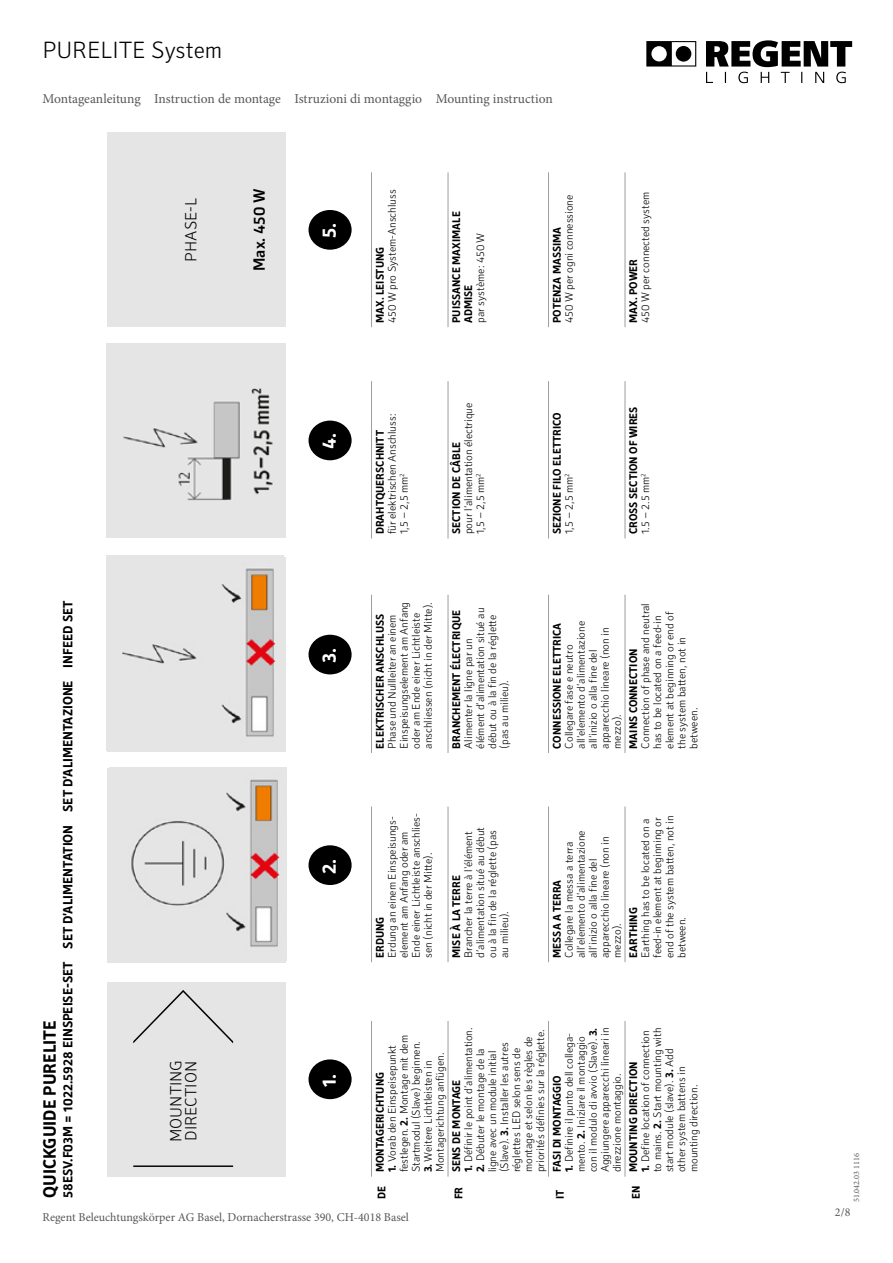
<style>
.page{position:relative;width:893px;height:1263px;background:#fff}
.page>*{position:absolute;margin:0;border:0;box-sizing:border-box;transform-origin:0 0}
.t1{font:300 24px "Secca";color:#000}
.t2{font:700 19.8px "Secca";color:#fff}
.t3{font:700 18px "Secca";color:#000}
.t4{font:300 16.5px/15px "Secca";color:#000}
.t5{font:500 16.5px "Secca";color:#000}
.t6{font:700 13.5px "Secca";color:#000}
.t7{font:13.5px "Minion Pro";color:#575756}
.t8{font:12px "Minion Pro";color:#575756}
.t9{font:300 11.25px/12px "Secca";color:#000}
.t10{font:700 11.25px/12px "Secca";color:#000}
.t11{font:8.25px "Minion Pro";color:#575756}
.s1{font-weight:300}
.s2{font-weight:700}
</style>
<div class="page">
<svg style="left:646px;top:40px;width:206px;height:43px"></svg>
<div style="left:107px;top:982px;width:179px;height:194px;background:#e5e5e5"></div>
<div style="left:107px;top:557px;width:179px;height:195px;background:#e5e5e5"></div>
<div style="left:107px;top:132px;width:179px;height:195px;background:#e5e5e5"></div>
<svg style="left:133px;top:990px;width:100px;height:177px"></svg>
<hr style="left:371px;top:1021px;width:1px;height:155px;background:#9d9d9c">
<hr style="left:448px;top:1021px;width:1px;height:155px;background:#9d9d9c">
<hr style="left:548px;top:1021px;width:1px;height:155px;background:#9d9d9c">
<hr style="left:625px;top:1021px;width:1px;height:155px;background:#9d9d9c">
<hr style="left:371px;top:806px;width:1px;height:156px;background:#9d9d9c">
<hr style="left:448px;top:806px;width:1px;height:156px;background:#9d9d9c">
<hr style="left:548px;top:806px;width:1px;height:156px;background:#9d9d9c">
<hr style="left:625px;top:806px;width:1px;height:156px;background:#9d9d9c">
<hr style="left:371px;top:595px;width:1px;height:158px;background:#9d9d9c">
<hr style="left:448px;top:595px;width:1px;height:158px;background:#9d9d9c">
<hr style="left:548px;top:595px;width:1px;height:158px;background:#9d9d9c">
<hr style="left:625px;top:595px;width:1px;height:158px;background:#9d9d9c">
<hr style="left:371px;top:381px;width:1px;height:157px;background:#9d9d9c">
<hr style="left:448px;top:381px;width:1px;height:157px;background:#9d9d9c">
<hr style="left:548px;top:381px;width:1px;height:157px;background:#9d9d9c">
<hr style="left:625px;top:381px;width:1px;height:157px;background:#9d9d9c">
<hr style="left:371px;top:172px;width:1px;height:155px;background:#9d9d9c">
<hr style="left:448px;top:172px;width:1px;height:155px;background:#9d9d9c">
<hr style="left:548px;top:172px;width:1px;height:155px;background:#9d9d9c">
<hr style="left:625px;top:172px;width:1px;height:155px;background:#9d9d9c">
<div style="left:309px;top:1059px;width:43px;height:40px;background:#000;border-radius:50%"></div>
<div style="left:309px;top:635px;width:43px;height:39px;background:#000;border-radius:50%"></div>
<div style="left:309px;top:845px;width:43px;height:40px;background:#000;border-radius:50%"></div>
<div style="left:309px;top:421px;width:43px;height:39px;background:#000;border-radius:50%"></div>
<div style="left:309px;top:210px;width:43px;height:40px;background:#000;border-radius:50%"></div>
<img style="left:109px;top:768px;width:178px;height:193px">
<img style="left:106px;top:556px;width:177px;height:194px">
<img style="left:106px;top:343px;width:178px;height:195px">
<h1 class="t1" style="left:43px;top:36px;width:181px">PURELITE System</h1>
<p class="t7" style="left:43px;top:90px;width:512px">Montageanleitung Instruction de montage Istruzioni di montaggio Mounting instruction</p>
<h3 class="t4" style="left:184px;top:262px;width:65px;rotate:-90deg">PHASE-L</h3>
<h3 class="t5" style="left:250px;top:271px;width:84px;rotate:-90deg">Max. 450 W</h3>
<h2 class="t2" style="left:318px;top:238px;width:16px;rotate:-90deg">5.</h2>
<p class="t9" style="left:386px;top:323px;width:135px;rotate:-90deg">450 W pro System-Anschluss</p>
<p class="t10" style="left:374px;top:323px;width:78px;rotate:-90deg">MAX. LEISTUNG</p>
<p class="t9" style="left:563px;top:323px;width:130px;rotate:-90deg">450 W per ogni connessione</p>
<p class="t10" style="left:451px;top:323px;width:113px;rotate:-90deg">PUISSANCE MAXIMALE<br>ADMISE</p>
<p class="t9" style="left:475px;top:323px;width:92px;rotate:-90deg">par système: 450 W</p>
<p class="t10" style="left:551px;top:323px;width:97px;rotate:-90deg">POTENZA MASSIMA</p>
<p class="t9" style="left:640px;top:323px;width:133px;rotate:-90deg">450 W per connected system</p>
<p class="t10" style="left:628px;top:323px;width:66px;rotate:-90deg">MAX. POWER</p>
<p class="t6" style="left:60px;top:1198px;width:599px;rotate:-90deg">58ESV.F03M = 1022.5928 EINSPEISE-SET SET D’ALIMENTATION SET D’ALIMENTAZIONE INFEED SET</p>
<h3 class="t3" style="left:40px;top:1198px;width:179px;rotate:-90deg">QUICKGUIDE PURELITE</h3>
<h3 class="t4" style="left:169px;top:1142px;width:84px;rotate:-90deg">MOUNTING<br>DIRECTION</h3>
<h2 class="t2" style="left:318px;top:449px;width:17px;rotate:-90deg">4.</h2>
<p class="t9" style="left:386px;top:534px;width:122px;rotate:-90deg">für elektrischen Anschluss:<br>1,5 – 2,5 mm<sup>2</sup></p>
<p class="t10" style="left:374px;top:534px;width:106px;rotate:-90deg">DRAHTQUERSCHNITT</p>
<p class="t9" style="left:463px;top:534px;width:133px;rotate:-90deg">pour l’alimentation électrique<br>1,5 – 2,5 mm<sup>2</sup></p>
<p class="t10" style="left:551px;top:534px;width:123px;rotate:-90deg">SEZIONE FILO ELETTRICO<br><span class="s1">1,5 – 2,5 mm</span><sup>2</sup></p>
<p class="t10" style="left:628px;top:534px;width:129px;rotate:-90deg">CROSS SECTION OF WIRES<br><span class="s1">1.5 – 2.5 mm</span><sup>2</sup></p>
<p class="t10" style="left:451px;top:534px;width:94px;rotate:-90deg">SECTION DE CÂBLE</p>
<h2 class="t2" style="left:318px;top:663px;width:16px;rotate:-90deg">3.</h2>
<p class="t10" style="left:374px;top:749px;width:136px;rotate:-90deg">ELEKTRISCHER ANSCHLUSS</p>
<p class="t9" style="left:386px;top:749px;width:148px;rotate:-90deg">Phase und Nullleiter an einem<br>Einspeisungselement am Anfang oder am Ende einer Lichtleiste anschliessen (nicht in der Mitte).</p>
<p class="t10" style="left:451px;top:749px;width:140px;rotate:-90deg">BRANCHEMENT ÉLECTRIQUE</p>
<p class="t9" style="left:463px;top:749px;width:143px;rotate:-90deg">Alimenter la ligne par un élément d’alimentation situé au début ou à la fin de la réglette (pas au milieu).</p>
<p class="t9" style="left:640px;top:749px;width:147px;rotate:-90deg">Connection of phase and neutral has to be located on a feed-in element at beginning or end of the system batten, not in between.</p>
<p class="t10" style="left:551px;top:749px;width:128px;rotate:-90deg">CONNESSIONE ELETTRICA</p>
<p class="t9" style="left:563px;top:749px;width:129px;rotate:-90deg">Collegare fase e neutro all‘elemento d’alimentazione all‘inizio o alla fine del apparecchio lineare (non in mezzo).</p>
<p class="t10" style="left:628px;top:749px;width:102px;rotate:-90deg">MAINS CONNECTION</p>
<h2 class="t2" style="left:318px;top:874px;width:17px;rotate:-90deg">2.</h2>
<p class="t9" style="left:386px;top:958px;width:146px;rotate:-90deg">Erdung an einem Einspeisungs-- element am Anfang oder am<br>Ende einer Lichtleiste anschlies&shy;sen (nicht in der Mitte).</p>
<p class="t10" style="left:374px;top:958px;width:43px;rotate:-90deg">ERDUNG</p>
<p class="t9" style="left:463px;top:958px;width:133px;rotate:-90deg">Brancher la terre à l'élément d’alimentation situé au début ou à la fin de la réglette (pas au milieu).</p>
<p class="t10" style="left:451px;top:958px;width:84px;rotate:-90deg">MISE À LA TERRE</p>
<p class="t9" style="left:640px;top:958px;width:144px;rotate:-90deg">Earthing has to be located on a feed-in element at beginning or end of the system batten, not in between.</p>
<p class="t9" style="left:563px;top:958px;width:129px;rotate:-90deg">Collegare la messa a terra all’elemento d’alimentazione all’inizio o alla fine del apparecchio lineare (non in mezzo).</p>
<p class="t10" style="left:551px;top:958px;width:80px;rotate:-90deg">MESSA A TERRA</p>
<p class="t10" style="left:628px;top:958px;width:52px;rotate:-90deg">EARTHING</p>
<h2 class="t2" style="left:318px;top:1087px;width:15px;rotate:-90deg">1.</h2>
<p class="t9" style="left:463px;top:1172px;width:146px;rotate:-90deg"><span class="s2">1.</span> Définir le point d’alimentation.</p>
<p class="t9" style="left:475px;top:1172px;width:144px;rotate:-90deg"><span class="s2">2.</span> Débuter le montage de la ligne avec un module initial (Slave). <span class="s2">3.</span> Installer les autres réglettes LED selon sens de montage et selon les règles de priorités définies sur la réglette.</p>
<p class="t9" style="left:563px;top:1172px;width:146px;rotate:-90deg"><span class="s2">1.</span> Definire il punto dell collega&shy;mento. <span class="s2">2.</span> Iniziare il montaggio con il modulo di avvio (Slave). <span class="s2">3.<br></span>Aggiungere apparecchi lineari in direzzione montaggio.</p>
<p class="t9" style="left:640px;top:1172px;width:146px;rotate:-90deg"><span class="s2">1.</span> Define location of connection to mains. <span class="s2">2.</span> Start mounting with start module (slave). <span class="s2">3.</span> Add other system battens in mounting direction.</p>
<p class="t9" style="left:386px;top:1172px;width:139px;rotate:-90deg"><span class="s2">1.</span> Vorab den Einspeisepunkt festlegen. <span class="s2">2.</span> Montage mit dem<br>Startmodul (Slave) beginnen.</p>
<p class="t9" style="left:422px;top:1172px;width:121px;rotate:-90deg"><span class="s2">3.</span> Weitere Lichtleisten in<br>Montagerichtung anfügen.</p>
<p class="t10" style="left:628px;top:1172px;width:113px;rotate:-90deg">MOUNTING DIRECTION</p>
<p class="t10" style="left:374px;top:1172px;width:102px;rotate:-90deg">MONTAGERICHTUNG</p>
<p class="t10" style="left:551px;top:1172px;width:99px;rotate:-90deg">FASI DI MONTAGGIO</p>
<p class="t10" style="left:451px;top:1172px;width:94px;rotate:-90deg">SENS DE MONTAGE</p>
<p class="t10" style="left:376px;top:1199px;width:14px;rotate:-90deg">DE</p>
<p class="t10" style="left:453px;top:1199px;width:14px;rotate:-90deg">FR</p>
<p class="t10" style="left:554px;top:1199px;width:11px;rotate:-90deg">IT</p>
<p class="t10" style="left:631px;top:1199px;width:15px;rotate:-90deg">EN</p>
<p class="t11" style="left:851px;top:1202px;width:51px;rotate:-90deg">51.042.03 1116</p>
<p class="t8" style="left:43px;top:1209px;width:368px">Regent Beleuchtungskörper AG Basel, Dornacherstrasse 390, CH-4018 Basel</p>
<p class="t8" style="left:835px;top:1204px;width:17px">2/8</p>
</div>
